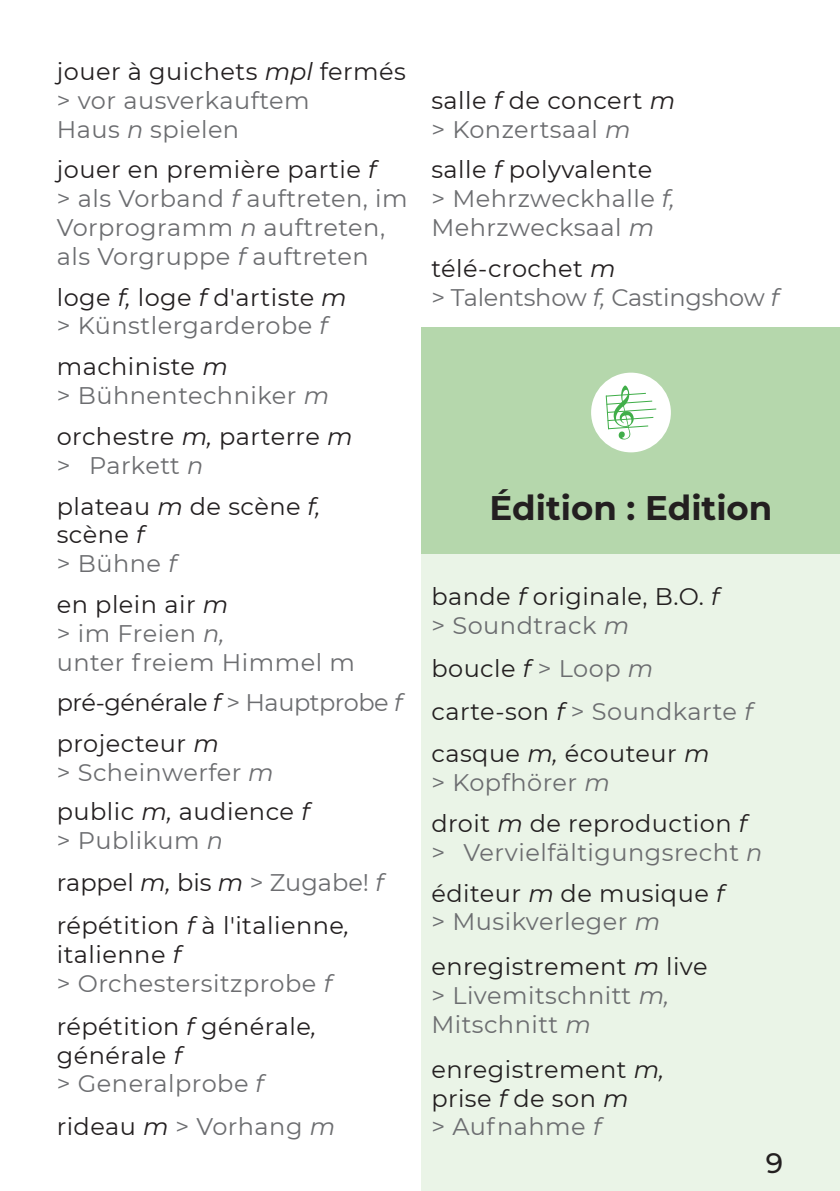
<style>
.page{position:relative;width:840px;height:1191px;background:#fff}
.page>*{position:absolute;margin:0;border:0;box-sizing:border-box;transform-origin:0 0}
.t1{font:700 34px "Montserrat";color:#231f20}
.t2{font:500 28px "Montserrat";color:#231f20}
.t3{font:24px/28.8px "Montserrat";letter-spacing:.02em;color:#6c6d70}
.t4{font:24px/28.8px "Montserrat";letter-spacing:.02em;color:#231f20}
.t5{font:24px "Montserrat";letter-spacing:-.02em;color:#231f20}
.t6{font:24px "Montserrat";letter-spacing:-.01em;color:#6c6d70}
.t7{font:24px "Montserrat";color:#231f20}
.s1{font-style:italic}
.s2{color:#6c6d70}
.s3{font-style:italic;color:#6c6d70}
.s4{color:#231f20}
.s5{font-style:italic;color:#231f20}
</style>
<div class="page">
<div style="left:421px;top:517px;width:418px;height:674px;background:#eaf4e7"></div>
<div style="left:421px;top:327px;width:418px;height:227px;background:#b5d7ac"></div>
<div style="left:590px;top:373px;width:80px;height:79px;background:#fff;border-radius:50%"></div>
<svg style="left:605px;top:385px;width:52px;height:54px"></svg>
<p class="t4" style="left:57px;top:56px;width:350px">jouer à guichets <span class="s1">mpl</span> fermés</p>
<p class="t3" style="left:57px;top:85px;width:254px">&gt; vor ausverkauftem</p>
<p class="t3" style="left:57px;top:114px;width:184px">Haus <span class="s1">n</span> spielen</p>
<p class="t4" style="left:57px;top:155px;width:321px">jouer en première partie <span class="s1">f</span></p>
<p class="t3" style="left:57px;top:183px;width:352px">&gt; als Vorband <span class="s1">f</span> auftreten, im<br>Vorprogramm <span class="s1">n</span> auftreten, als Vorgruppe <span class="s1">f</span> auftreten</p>
<p class="t4" style="left:57px;top:282px;width:291px">loge <span class="s1">f,</span> loge <span class="s1">f</span> d'artiste <span class="s1">m</span></p>
<p class="t3" style="left:57px;top:311px;width:272px">&gt; Künstlergarderobe <span class="s1">f</span></p>
<p class="t4" style="left:57px;top:351px;width:172px">machiniste <span class="s1">m</span></p>
<p class="t3" style="left:57px;top:380px;width:274px">&gt; Bühnentechniker <span class="s1">m</span></p>
<p class="t4" style="left:57px;top:421px;width:297px">orchestre <span class="s1">m,</span> parterre <span class="s1">m</span></p>
<p class="t3" style="left:57px;top:450px;width:148px">&gt; Parkett <span class="s1">n</span></p>
<p class="t4" style="left:57px;top:491px;width:265px">plateau <span class="s1">m</span> de scène <span class="s1">f, </span>scène <span class="s1">f</span></p>
<p class="t3" style="left:57px;top:548px;width:121px">&gt; Bühne <span class="s1">f</span></p>
<p class="t4" style="left:57px;top:589px;width:173px">en plein air <span class="s1">m</span></p>
<p class="t3" style="left:57px;top:618px;width:169px">&gt; im Freien <span class="s1">n,</span></p>
<p class="t3" style="left:57px;top:647px;width:299px">unter freiem Himmel m</p>
<p class="t5" style="left:57px;top:686px;width:347px">pré-générale <span class="s1">f</span> <span class="s2">&gt; Hauptprobe</span> <span class="s3">f</span></p>
<p class="t4" style="left:57px;top:728px;width:163px">projecteur <span class="s1">m</span></p>
<p class="t3" style="left:57px;top:757px;width:218px">&gt; Scheinwerfer <span class="s1">m</span></p>
<p class="t4" style="left:57px;top:796px;width:254px">public <span class="s1">m,</span> audience <span class="s1">f</span></p>
<p class="t3" style="left:57px;top:825px;width:168px">&gt; Publikum <span class="s1">n</span></p>
<p class="t7" style="left:57px;top:866px;width:328px">rappel <span class="s1">m,</span> bis <span class="s1">m</span> <span class="s2">&gt; Zugabe!</span> <span class="s3">f</span></p>
<p class="t4" style="left:57px;top:910px;width:294px">répétition <span class="s1">f</span> à l'italienne<span class="s1">, </span>italienne <span class="s1">f</span></p>
<p class="t3" style="left:57px;top:968px;width:276px">&gt; Orchestersitzprobe <span class="s1">f</span></p>
<p class="t4" style="left:57px;top:1011px;width:261px">répétition <span class="s1">f</span> générale<span class="s1">, </span>générale <span class="s1">f</span></p>
<p class="t3" style="left:57px;top:1068px;width:208px">&gt; Generalprobe <span class="s1">f</span></p>
<p class="t3" style="left:57px;top:1111px;width:280px"><span class="s4">rideau</span> <span class="s5">m</span> &gt; Vorhang <span class="s1">m</span></p>
<p class="t4" style="left:431px;top:85px;width:245px">salle <span class="s1">f</span> de concert <span class="s1">m</span></p>
<p class="t3" style="left:431px;top:114px;width:201px">&gt; Konzertsaal <span class="s1">m</span></p>
<p class="t4" style="left:431px;top:155px;width:222px">salle <span class="s1">f</span> polyvalente</p>
<p class="t3" style="left:431px;top:183px;width:245px">&gt; Mehrzweckhalle <span class="s1">f,<br></span>Mehrzwecksaal <span class="s1">m</span></p>
<p class="t4" style="left:431px;top:253px;width:186px">télé-crochet <span class="s1">m</span></p>
<p class="t6" style="left:431px;top:280px;width:349px">&gt; Talentshow <span class="s1">f,</span> Castingshow <span class="s1">f</span></p>
<p class="t1" style="left:489px;top:483px;width:284px">Édition : Edition</p>
<p class="t4" style="left:431px;top:581px;width:289px">bande <span class="s1">f</span> originale, B.O. <span class="s1">f</span></p>
<p class="t3" style="left:431px;top:610px;width:199px">&gt; Soundtrack <span class="s1">m</span></p>
<p class="t4" style="left:431px;top:653px;width:223px">boucle <span class="s1">f</span> <span class="s2">&gt; Loop</span> <span class="s3">m</span></p>
<p class="t3" style="left:431px;top:696px;width:322px"><span class="s4">carte-son</span> <span class="s5">f</span> &gt; Soundkarte <span class="s1">f</span></p>
<p class="t4" style="left:431px;top:738px;width:279px">casque <span class="s1">m,</span> écouteur <span class="s1">m</span></p>
<p class="t3" style="left:431px;top:767px;width:180px">&gt; Kopfhörer <span class="s1">m</span></p>
<p class="t4" style="left:431px;top:808px;width:317px">droit <span class="s1">m</span> de reproduction <span class="s1">f</span></p>
<p class="t3" style="left:431px;top:837px;width:332px">&gt; Vervielfältigungsrecht <span class="s1">n</span></p>
<p class="t4" style="left:431px;top:878px;width:294px">éditeur <span class="s1">m</span> de musique <span class="s1">f</span></p>
<p class="t3" style="left:431px;top:906px;width:230px">&gt; Musikverleger <span class="s1">m</span></p>
<p class="t4" style="left:431px;top:951px;width:277px">enregistrement <span class="s1">m</span> live</p>
<p class="t3" style="left:431px;top:980px;width:239px">&gt; Livemitschnitt <span class="s1">m,<br></span>Mitschnitt <span class="s1">m</span></p>
<p class="t4" style="left:431px;top:1054px;width:234px">enregistrement <span class="s1">m,</span></p>
<p class="t4" style="left:431px;top:1082px;width:199px">prise <span class="s1">f</span> de son <span class="s1">m</span></p>
<p class="t3" style="left:431px;top:1111px;width:171px">&gt; Aufnahme <span class="s1">f</span></p>
<p class="t2" style="left:765px;top:1143px;width:19px">9</p>
</div>
